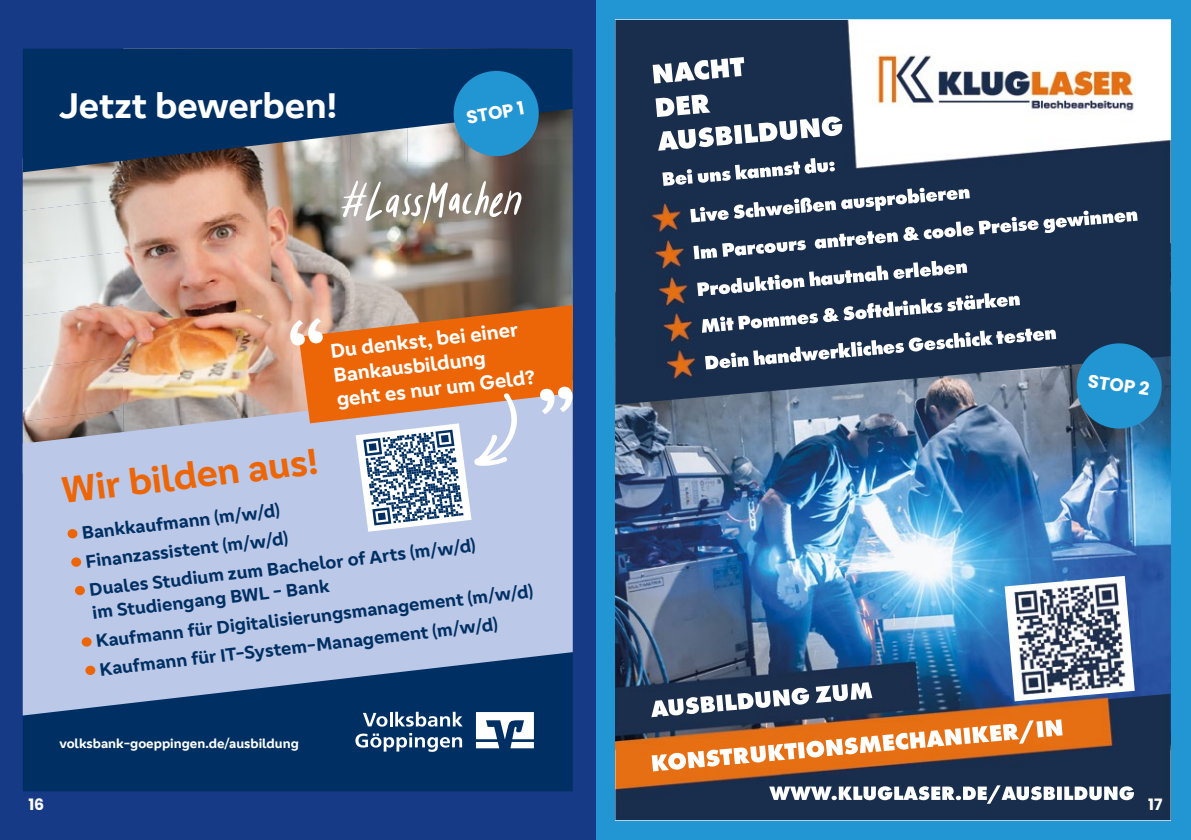
<style>
.page{position:relative;width:1191px;height:840px;background:#fff}
.page>*{position:absolute;margin:0;border:0;box-sizing:border-box;transform-origin:0 0}
.t1{font:700 38.2px "Genos GFG";color:#ec6608;scale:1.06 1}
.t2{font:700 36.8px "Genos GFG";letter-spacing:-.005em;color:#fff;scale:1.07 1}
.t3{font:700 20.4px/24.6px "Genos GFG";color:#fff;scale:1.06 1}
.t4{font:700 18.6px/29px "Genos GFG";color:#003063;scale:1.06 1}
.t5{font:700 18.2px "Poppins";color:#fff}
.t6{font:700 15.8px "Poppins";color:#fff}
.t7{font:700 13.4px "Genos GFG";color:#fff;scale:1.07 1}
</style>
<div class="page">
<div style="left:595px;top:0;width:596px;height:839px;background:#2295d3"></div>
<div style="left:0;top:0;width:595px;height:839px;background:#173a86"></div>
<img style="left:521px;top:172px;width:52px;height:133px">
<img style="left:23px;top:172px;width:100px;height:27px">
<img style="left:23px;top:199px;width:100px;height:52px">
<img style="left:23px;top:251px;width:100px;height:53px">
<img style="left:23px;top:304px;width:100px;height:53px">
<img style="left:23px;top:357px;width:100px;height:23px">
<img style="left:123px;top:172px;width:57px;height:208px">
<img style="left:180px;top:172px;width:57px;height:208px">
<img style="left:237px;top:172px;width:57px;height:208px">
<img style="left:294px;top:172px;width:57px;height:133px">
<img style="left:351px;top:172px;width:56px;height:133px">
<img style="left:407px;top:172px;width:57px;height:133px">
<img style="left:464px;top:172px;width:57px;height:133px">
<div style="left:23px;top:715px;width:550px;height:76px;background:#003063"></div>
<svg style="left:23px;top:49px;width:550px;height:123px;background:#22456b"></svg>
<svg style="left:23px;top:380px;width:550px;height:335px;background:#a6b2d0"></svg>
<svg style="left:341px;top:180px;width:180px;height:43px;background:#a29b92"></svg>
<svg style="left:67px;top:528px;width:11px;height:10px"></svg>
<div style="left:71px;top:557px;width:10px;height:9px;background:#ec6608;border-radius:50%"></div>
<svg style="left:75px;top:585px;width:10px;height:10px"></svg>
<svg style="left:81px;top:636px;width:11px;height:10px"></svg>
<div style="left:85px;top:665px;width:11px;height:10px;background:#ec6608;border-radius:50%"></div>
<svg style="left:363px;top:711px;width:100px;height:15px"></svg>
<svg style="left:355px;top:732px;width:107px;height:19px;background:#517294"></svg>
<svg style="left:476px;top:711px;width:58px;height:36px;background:#acbbcc"></svg>
<svg style="left:290px;top:305px;width:283px;height:226px;background:#ca9e89"></svg>
<img style="left:615px;top:404px;width:555px;height:289px">
<img style="left:615px;top:693px;width:555px;height:126px">
<img style="left:615px;top:20px;width:555px;height:384px">
<img style="left:1004px;top:575px;width:130px;height:126px">
<svg style="left:450px;top:67px;width:92px;height:92px;background:#297daf"></svg>
<svg style="left:1073px;top:340px;width:91px;height:91px"></svg>
<h2 class="t2" style="left:59px;top:84px;width:261px">Jetzt bewerben!</h2>
<p class="t5" style="left:465px;top:107px;width:60px;rotate:-10deg">STOP 1</p>
<p class="t3" style="left:329px;top:339px;width:190px;rotate:-7deg">Du denkst, bei einer<br>Bankausbildung geht es nur um Geld?</p>
<h1 class="t1" style="left:59px;top:468px;width:245px;rotate:-7deg">Wir bilden aus!</h1>
<p class="t4" style="left:80px;top:519px;width:369px;rotate:-7deg">Bankkaufmann (m/w/d)<br>Finanzassistent (m/w/d)<br>Duales Studium zum Bachelor of Arts (m/w/d)</p>
<p class="t4" style="left:91px;top:599px;width:417px;rotate:-7deg">im Studiengang BWL - Bank<br>Kaufmann für Digitalisierungsmanagement (m/w/d)<br>Kaufmann für IT-System-Management (m/w/d)</p>
<p class="t7" style="left:59px;top:735px;width:225px">volksbank-goeppingen.de/ausbildung</p>
<p class="t5" style="left:1089px;top:370px;width:63px;rotate:8deg">STOP 2</p>
<p class="t6" style="left:28px;top:795px;width:17px">16</p>
<p class="t6" style="left:1148px;top:795px;width:16px">17</p>
</div>
